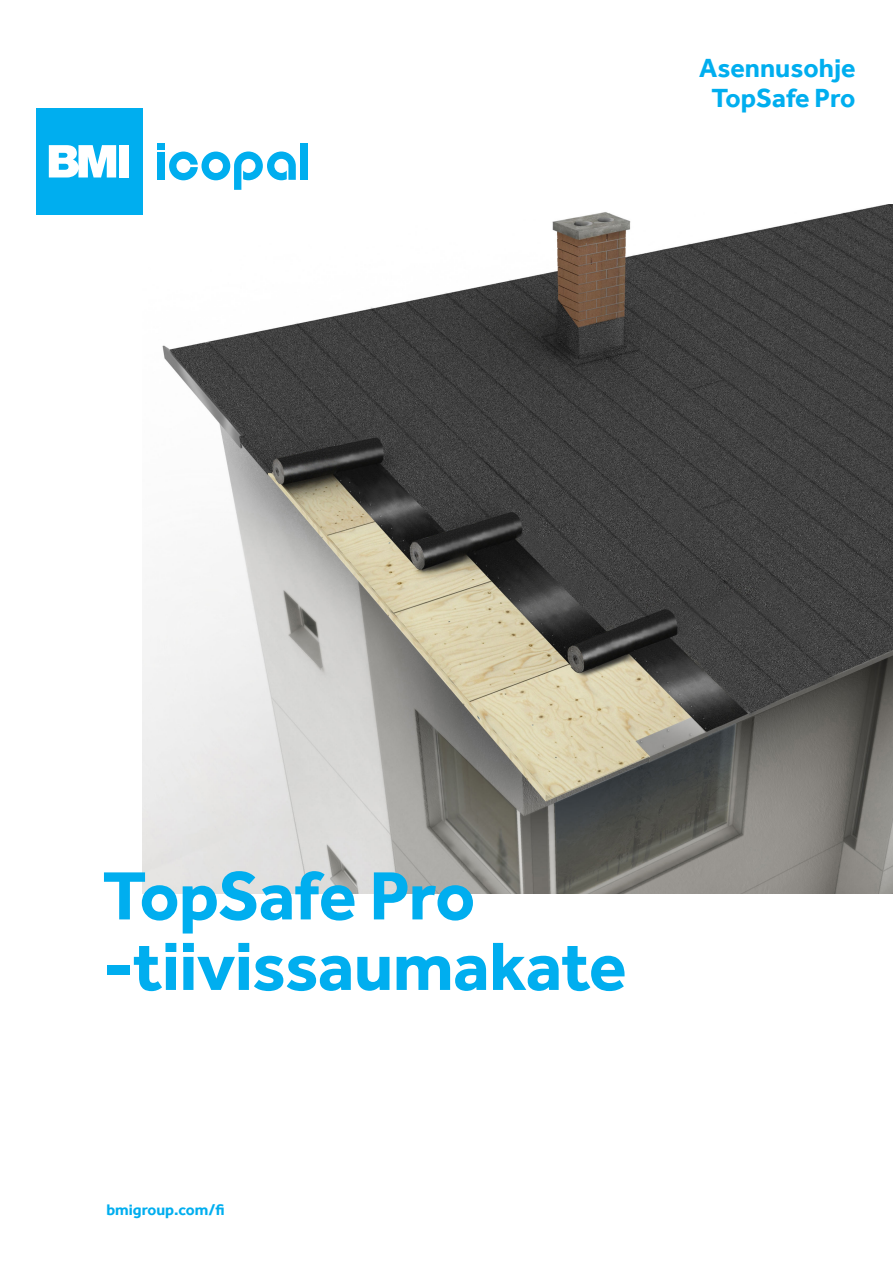
<style>
.page{position:relative;width:893px;height:1263px;background:#fff}
.page>*{position:absolute;margin:0;border:0;box-sizing:border-box;transform-origin:0 0}
.Heading_Effra_bold_4{font:700 70.5px "Effra";letter-spacing:-.01em;color:#00aeef}
.Product_Name_18_20pt{font:700 27px/30px "Effra";color:#00aeef;text-align:center}
.URL{font:700 15.75px "Effra";color:#00aeef}
</style>
<div class="page">
<img style="left:143px;top:204px;width:750px;height:689px">
<div style="left:300px;top:143px;width:8px;height:37px;background:#00aeef"></div>
<div style="left:158px;top:152px;width:7px;height:28px;background:#00aeef"></div>
<div style="left:158px;top:143px;width:7px;height:7px;background:#00aeef"></div>
<svg style="left:169px;top:151px;width:127px;height:39px"></svg>
<div style="left:36px;top:108px;width:106px;height:106px;background:#00aeef"></div>
<svg style="left:49px;top:145px;width:67px;height:32px;background:#d1f0fc"></svg>
<div style="left:119px;top:145px;width:10px;height:32px;background:#fff"></div>
<p class="Product_Name_18_20pt" style="left:699px;top:53px;width:158px">Asennusohje<br>TopSafe Pro</p>
<p class="Heading_Effra_bold_4" style="left:102px;top:854px;width:374px">TopSafe Pro</p>
<p class="Heading_Effra_bold_4" style="left:102px;top:924px;width:526px">-tiivissaumakate</p>
<p class="URL" style="left:106px;top:1200px;width:120px">bmigroup.com/fi</p>
</div>
